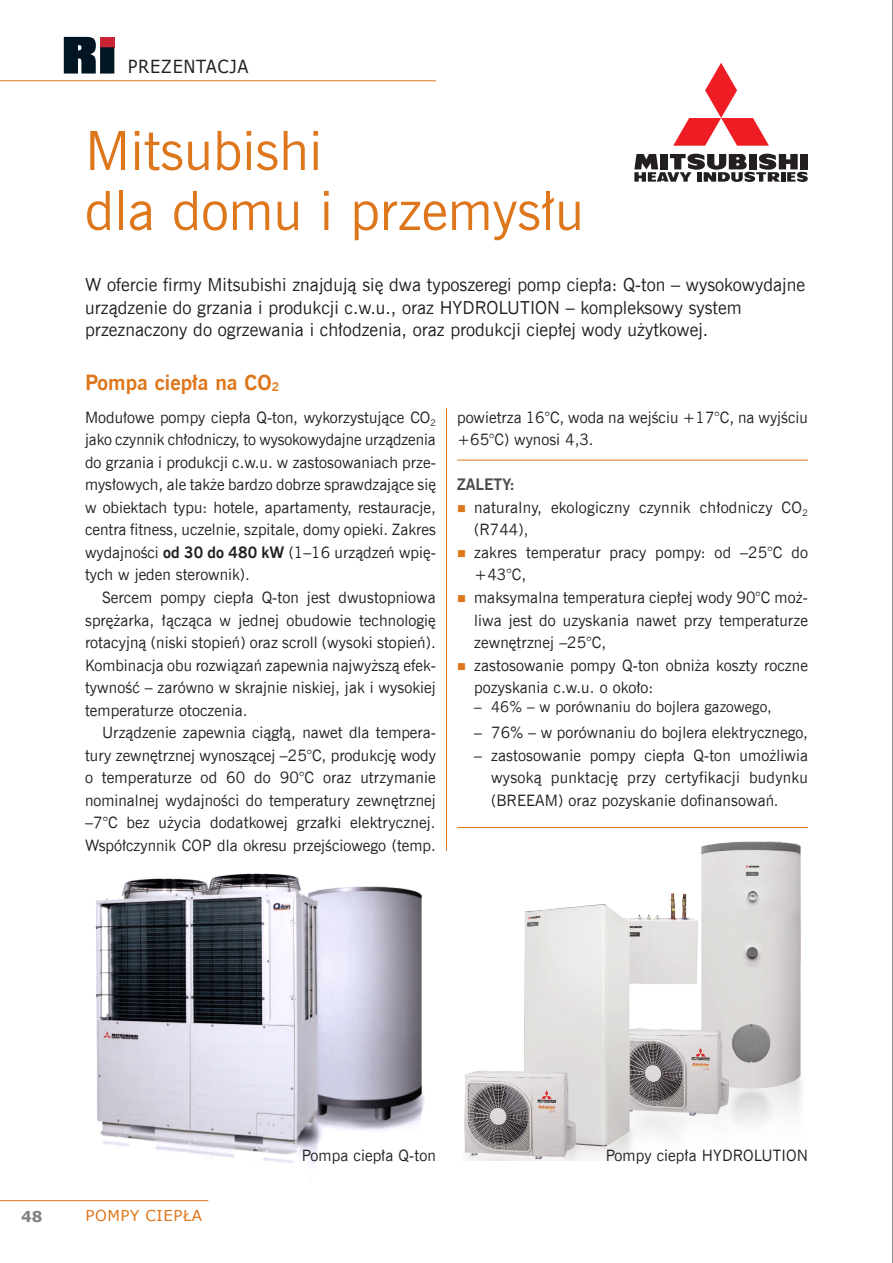
<style>
.page{position:relative;width:893px;height:1263px;background:#fff}
.page>*{position:absolute;margin:0;border:0;box-sizing:border-box;transform-origin:0 0}
.Tytuł{font:54px/60px "News Goth EU";color:#de761b}
.Srodtytuł_1{font:700 21px "News Goth EU";color:#de761b}
.lead{font:18px/22.5px "News Goth EU";color:#231f20}
.t1{font:18px "Verdana";letter-spacing:.04em;color:#231f20;scale:.9 1}
.p_bez_wcięcia{font:15.75px/22.5px "News Goth EU";letter-spacing:.005em;color:#231f20;text-align:justify}
.Ramka_tytuł{font:700 15.75px "News Goth EU";color:#4b4c4d}
.t2{font:15px "News Goth EU";letter-spacing:.005em;color:#231f20}
.t3{font:15px "Verdana";letter-spacing:.035em;color:#de761b}
.t4{font:700 15px "Verdana";color:#808285}
.s1{font-size:12.15px}
.s2{font-weight:700}
.s3{font-family:"Zurich Cn EU"}
</style>
<div class="page">
<hr style="left:892px;top:0;width:1px;height:1263px;background:#231f20">
<hr style="left:0;top:80px;width:436px;height:1px;background:#de761b">
<hr style="left:0;top:1200px;width:208px;height:1px;background:#de761b">
<div style="left:100px;top:37px;width:14px;height:10px;background:#c82434"></div>
<div style="left:100px;top:47px;width:14px;height:27px;background:#011622"></div>
<svg style="left:64px;top:37px;width:32px;height:37px"></svg>
<img style="left:464px;top:841px;width:338px;height:320px">
<img style="left:96px;top:873px;width:329px;height:291px">
<hr style="left:446px;top:408px;width:1px;height:443px;background:#de761b">
<hr style="left:457px;top:460px;width:351px;height:1px;background:#de761b">
<hr style="left:457px;top:827px;width:351px;height:1px;background:#de761b">
<svg style="left:634px;top:154px;width:174px;height:28px"></svg>
<svg style="left:673px;top:63px;width:96px;height:83px"></svg>
<p class="t1" style="left:128px;top:54px;width:136px">PREZENTACJA</p>
<p class="Tytuł" style="left:85px;top:122px;width:500px">Mitsubishi<br>dla domu i przemysłu</p>
<p class="lead" style="left:85px;top:274px;width:721px">W ofercie firmy Mitsubishi znajdują się dwa typoszeregi pomp ciepła: Q-ton – wysokowydajne urządzenie do grzania i produkcji c.w.u., oraz HYDROLUTION – kompleksowy system przeznaczony do ogrzewania i chłodzenia, oraz produkcji ciepłej wody użytkowej.</p>
<p class="Srodtytuł_1" style="left:85px;top:369px;width:196px">Pompa ciepła na CO<span class="s1">2</span></p>
<p class="p_bez_wcięcia" style="left:85px;top:406px;width:352px">Modułowe pompy ciepła Q-ton, wykorzystujące CO<sub>2 </sub>jako czynnik chłodniczy, to wysokowydajne urządzenia do grzania i produkcji c.w.u. w zastosowaniach prze&shy;mysłowych, ale także bardzo dobrze sprawdzające się w obiektach typu: hotele, apartamenty, restauracje, centra fitness, uczelnie, szpitale, domy opieki. Zakres wydajności <span class="s2">od 30 do 480 kW</span> (1–16 urządzeń wpię&shy;tych w jeden sterownik).</p>
<p class="p_bez_wcięcia" style="left:85px;top:586px;width:352px;text-indent:17px">Sercem pompy ciepła Q-ton jest dwustopniowa sprężarka, łącząca w jednej obudowie technologię rotacyjną (niski stopień) oraz scroll (wysoki stopień).<br>Kombinacja obu rozwiązań zapewnia najwyższą efek&shy;tywność – zarówno w skrajnie niskiej, jak i wysokiej temperaturze otoczenia.</p>
<p class="p_bez_wcięcia" style="left:85px;top:722px;width:352px;text-indent:17px">Urządzenie zapewnia ciągłą, nawet dla tempera&shy;tury zewnętrznej wynoszącej –25°C, produkcję wody o temperaturze od 60 do 90°C oraz utrzymanie nominalnej wydajności do temperatury zewnętrznej –7°C bez użycia dodatkowej grzałki elektrycznej.<br>Współczynnik COP dla okresu przejściowego (temp.</p>
<p class="p_bez_wcięcia" style="left:457px;top:406px;width:352px">powietrza 16°C, woda na wejściu +17°C, na wyjściu +65°C) wynosi 4,3.</p>
<p class="Ramka_tytuł" style="left:457px;top:475px;width:59px">ZALETY:</p>
<p class="p_bez_wcięcia" style="left:474px;top:496px;width:335px">naturalny, ekologiczny czynnik chłodniczy CO<sub>2 </sub>(R744),</p>
<p class="p_bez_wcięcia" style="left:474px;top:541px;width:335px">zakres temperatur pracy pompy: od –25°C do +43°C,</p>
<p class="p_bez_wcięcia" style="left:474px;top:586px;width:335px">maksymalna temperatura ciepłej wody 90°C moż&shy;liwa jest do uzyskania nawet przy temperaturze zewnętrznej –25°C,</p>
<p class="p_bez_wcięcia" style="left:474px;top:654px;width:335px">zastosowanie pompy Q-ton obniża koszty roczne pozyskania c.w.u. o około:</p>
<p class="t2" style="left:474px;top:698px;width:299px"><span class="s3">–</span> 46% – w porównaniu do bojlera gazowego,</p>
<p class="p_bez_wcięcia" style="left:474px;top:722px;width:335px"><span class="s3">–</span> 76% – w porównaniu do bojlera elektrycznego,</p>
<p class="p_bez_wcięcia" style="left:491px;top:744px;width:318px;text-indent:-17px"><span class="s3">–</span> zastosowanie pompy ciepła Q-ton umożliwia wysoką punktację przy certyfikacji budynku (BREEAM) oraz pozyskanie dofinansowań.</p>
<p class="t4" style="left:21px;top:1206px;width:23px">48</p>
<p class="t3" style="left:85px;top:1205px;width:118px">POMPY CIEPŁA</p>
<p class="p_bez_wcięcia" style="left:302px;top:1144px;width:136px">Pompa ciepła Q-ton</p>
<p class="p_bez_wcięcia" style="left:606px;top:1144px;width:204px">Pompy ciepła HYDROLUTION</p>
</div>
